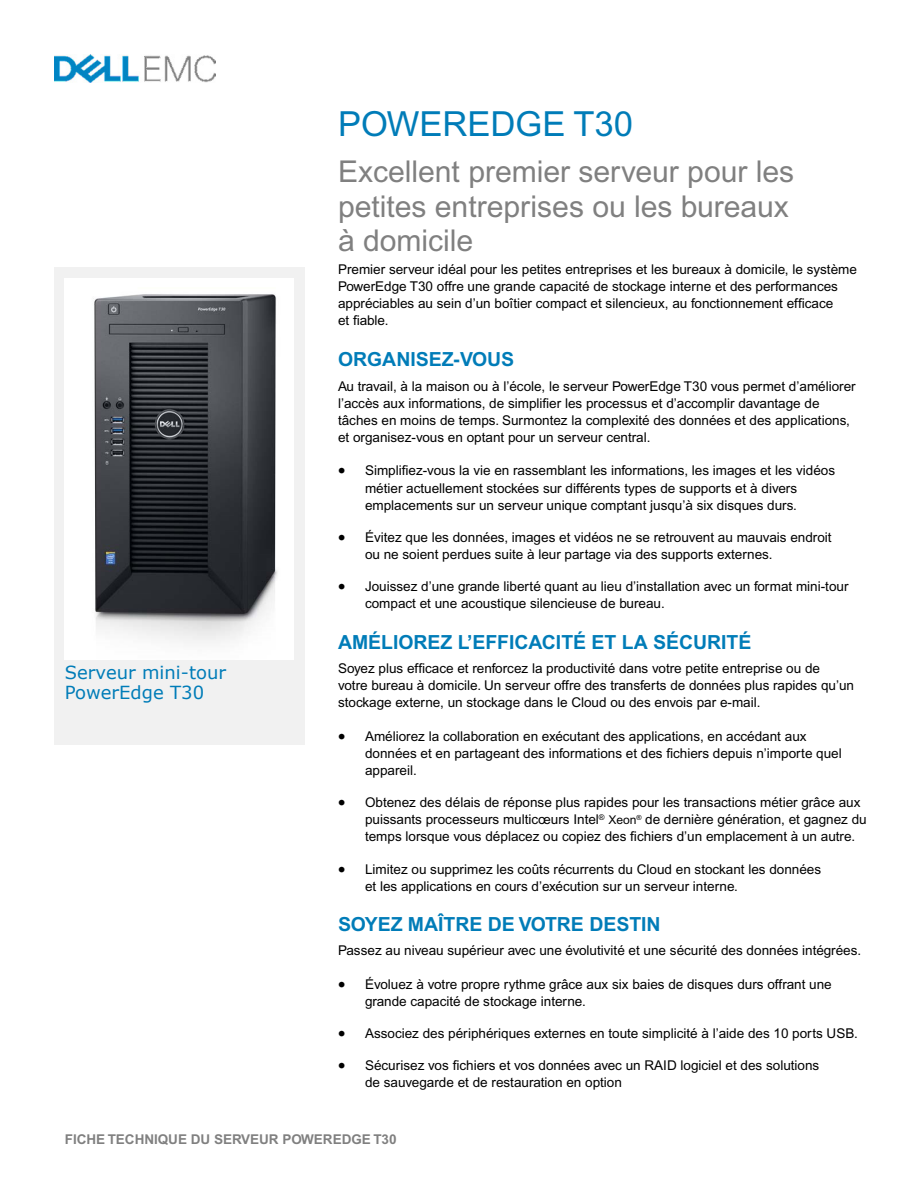
<style>
.page{position:relative;width:918px;height:1188px;background:#fff}
.page>*{position:absolute;margin:0;border:0;box-sizing:border-box;transform-origin:0 0}
.Paragraph_Style2{font:34.5px "Arial";color:#007cb8}
.Paragraph_Style3{font:30px/34.3px "Arial";color:#808080}
.Paragraph_Style5{font:700 19.5px "Arial";color:#007cb8}
.Paragraph_Style12{font:700 19.5px "Arial";color:#007cb8}
.Paragraph_Style1{font:18px/20.9px "Verdana";color:#007cb8}
.Paragraph_Style6{font:13.5px/17.1px "Arial";color:#000}
.Paragraph_Style7{font:13.5px/17.1px "Arial";color:#000}
.Paragraph_Style4{font:13.5px/17.1px "Arial";color:#000}
.Paragraph_Style10{font:13.5px/17.1px "Arial";color:#000}
.Paragraph_Style8{font:13.5px/17.1px "Arial";color:#000}
.Paragraph_Style11{font:13.5px/17.1px "Arial";color:#000}
.Paragraph_Style9{font:13.5px/17.1px "Arial";color:#000}
.Paragraph_Style15{font:13.5px/17.1px "Arial";color:#000}
.Paragraph_Style14{font:13.5px/17.1px "Arial";color:#000}
.Paragraph_Style13{font:13.5px "Arial";color:#000}
.Paragraph_Style1-2{font:700 13.5px "Arial";color:#808080}
.s1{font-size:12px}
</style>
<div class="page">
<div style="left:54px;top:268px;width:251px;height:477px;background:#f1f1f1"></div>
<img style="left:65px;top:278px;width:229px;height:382px">
<img style="left:54px;top:54px;width:162px;height:29px">
<p class="Paragraph_Style1" style="left:65px;top:661px;width:163px">Serveur mini-tour<br>PowerEdge T30</p>
<p class="Paragraph_Style2" style="left:338px;top:104px;width:296px">POWEREDGE T30</p>
<p class="Paragraph_Style3" style="left:338px;top:155px;width:458px">Excellent premier serveur pour les petites entreprises ou les bureaux à domicile</p>
<p class="Paragraph_Style4" style="left:338px;top:261px;width:520px">Premier serveur idéal pour les petites entreprises et les bureaux à domicile, le système PowerEdge T30 offre une grande capacité de stockage interne et des performances appréciables au sein d’un boîtier compact et silencieux, au fonctionnement efficace<br>et fiable.</p>
<p class="Paragraph_Style5" style="left:338px;top:348px;width:178px">ORGANISEZ-VOUS</p>
<p class="Paragraph_Style6" style="left:338px;top:378px;width:519px">Au travail, à la maison ou à l’école, le serveur PowerEdge T30 vous permet d’améliorer l’accès aux informations, de simplifier les processus et d’accomplir davantage de tâches en moins de temps. Surmontez la complexité des données et des applications, et organisez-vous en optant pour un serveur central.</p>
<p class="Paragraph_Style7" style="left:365px;top:462px;width:472px;text-indent:-27px">• Simplifiez-vous la vie en rassemblant les informations, les images et les vidéos métier actuellement stockées sur différents types de supports et à divers emplacements sur un serveur unique comptant jusqu’à six disques durs.</p>
<p class="Paragraph_Style8" style="left:365px;top:529px;width:468px;text-indent:-27px">• Évitez que les données, images et vidéos ne se retrouvent au mauvais endroit ou ne soient perdues suite à leur partage via des supports externes.</p>
<p class="Paragraph_Style9" style="left:365px;top:578px;width:485px;text-indent:-27px">• Jouissez d’une grande liberté quant au lieu d’installation avec un format mini-tour compact et une acoustique silencieuse de bureau.</p>
<p class="Paragraph_Style5" style="left:338px;top:630px;width:415px">AMÉLIOREZ L’EFFICACITÉ ET LA SÉCURITÉ</p>
<p class="Paragraph_Style6" style="left:338px;top:660px;width:518px">Soyez plus efficace et renforcez la productivité dans votre petite entreprise ou de<br>votre bureau à domicile. Un serveur offre des transferts de données plus rapides qu’un stockage externe, un stockage dans le Cloud ou des envois par e-mail.</p>
<p class="Paragraph_Style10" style="left:365px;top:728px;width:478px;text-indent:-27px">• Améliorez la collaboration en exécutant des applications, en accédant aux données et en partageant des informations et des fichiers depuis n’importe quel appareil.</p>
<p class="Paragraph_Style7" style="left:365px;top:794px;width:503px;text-indent:-27px">• Obtenez des délais de réponse plus rapides pour les transactions métier grâce aux puissants processeurs multicœurs Intel<sup>®</sup> <span class="s1">Xeon</span><sup>®</sup> de dernière génération, et gagnez du temps lorsque vous déplacez ou copiez des fichiers d’un emplacement à un autre.</p>
<p class="Paragraph_Style11" style="left:365px;top:860px;width:458px;text-indent:-27px">• Limitez ou supprimez les coûts récurrents du Cloud en stockant les données et les applications en cours d’exécution sur un serveur interne.</p>
<p class="Paragraph_Style12" style="left:338px;top:913px;width:324px">SOYEZ MAÎTRE DE VOTRE DESTIN</p>
<p class="Paragraph_Style13" style="left:338px;top:943px;width:525px">Passez au niveau supérieur avec une évolutivité et une sécurité des données intégrées.</p>
<p class="Paragraph_Style14" style="left:365px;top:976px;width:468px;text-indent:-27px">• Évoluez à votre propre rythme grâce aux six baies de disques durs offrant une grande capacité de stockage interne.</p>
<p class="Paragraph_Style6" style="left:338px;top:1025px;width:521px">• Associez des périphériques externes en toute simplicité à l’aide des 10 ports USB.</p>
<p class="Paragraph_Style15" style="left:365px;top:1057px;width:456px;text-indent:-27px">• Sécurisez vos fichiers et vos données avec un RAID logiciel et des solutions de sauvegarde et de restauration en option</p>
<p class="Paragraph_Style1-2" style="left:65px;top:1131px;width:333px">FICHE TECHNIQUE DU SERVEUR POWEREDGE T30</p>
</div>
